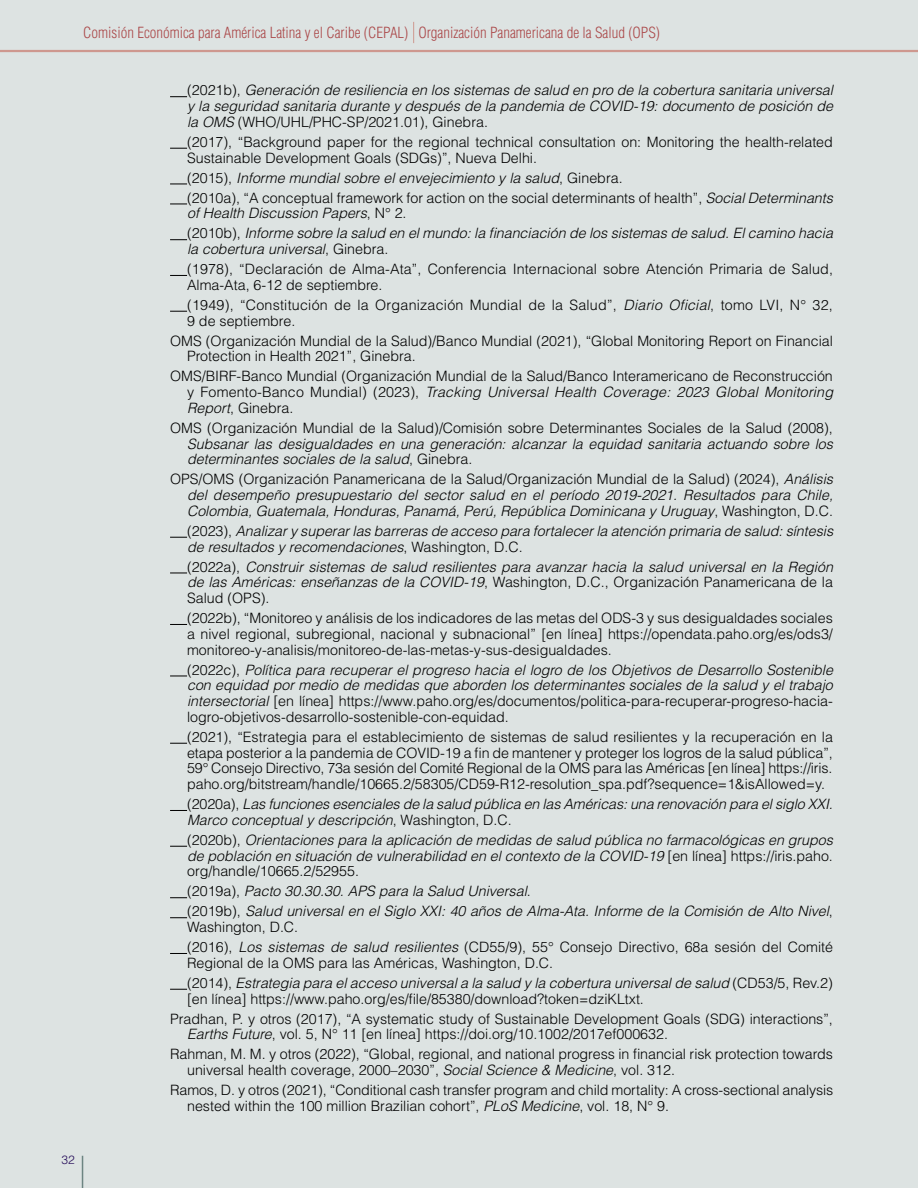
<style>
.page{position:relative;width:918px;height:1188px;background:#dde3e2}
.page>*{position:absolute;margin:0;border:0;box-sizing:border-box;transform-origin:0 0}
.t1{font:300 condensed 15px "Helvetica LT Std";color:#ab494a}
.Bibliografía{font:300 14.25px/15.8px "Helvetica LT Std";color:#000}
.Bibliografía-2{font:italic 300 14.25px/15.8px "Helvetica LT Std";color:#000;text-align:justify}
.t2{font:300 12px "Helvetica LT Std";color:#250c59}
.s1{font-style:normal}
.s2{font-style:italic}
</style>
<div class="page">
<hr style="left:82px;top:1156px;width:1px;height:32px;background:#6d8582">
<hr style="left:0;top:50px;width:918px;height:2px;background:#ce988f">
<svg style="left:413px;top:22px;width:1px;height:21px"></svg>
<svg style="left:170px;top:96px;width:17px;height:1px"></svg>
<svg style="left:170px;top:148px;width:17px;height:1px"></svg>
<svg style="left:170px;top:184px;width:17px;height:1px"></svg>
<svg style="left:170px;top:204px;width:17px;height:1px"></svg>
<svg style="left:170px;top:239px;width:17px;height:1px"></svg>
<svg style="left:170px;top:275px;width:17px;height:1px"></svg>
<svg style="left:170px;top:311px;width:17px;height:1px"></svg>
<svg style="left:170px;top:537px;width:17px;height:1px"></svg>
<svg style="left:170px;top:573px;width:17px;height:1px"></svg>
<svg style="left:170px;top:624px;width:17px;height:1px"></svg>
<svg style="left:170px;top:676px;width:17px;height:1px"></svg>
<svg style="left:170px;top:743px;width:17px;height:1px"></svg>
<svg style="left:170px;top:810px;width:17px;height:1px"></svg>
<svg style="left:170px;top:846px;width:17px;height:1px"></svg>
<svg style="left:170px;top:897px;width:17px;height:1px"></svg>
<svg style="left:170px;top:917px;width:17px;height:1px"></svg>
<svg style="left:170px;top:953px;width:17px;height:1px"></svg>
<svg style="left:170px;top:989px;width:17px;height:1px"></svg>
<p class="t1" style="left:83px;top:23px;width:578px">Comisión Económica para América Latina y el Caribe (CEPAL) Organización Panamericana de la Salud (OPS)</p>
<p class="t2" style="left:61px;top:1153px;width:15px">32</p>
<p class="Bibliografía-2" style="left:187px;top:82px;width:647px"><span class="s1">(2021b),</span> Generación de resiliencia en los sistemas de salud en pro de la cobertura sanitaria universal y la seguridad sanitaria durante y después de la pandemia de COVID-19: documento de posición de la OMS <span class="s1">(WHO/UHL/PHC-SP/2021.01), Ginebra.</span></p>
<p class="Bibliografía" style="left:187px;top:134px;width:647px">(2017), “Background paper for the regional technical consultation on: Monitoring the health-related<br>Sustainable Development Goals (SDGs)”, Nueva Delhi.</p>
<p class="Bibliografía-2" style="left:187px;top:170px;width:437px"><span class="s1">(2015),</span> Informe mundial sobre el envejecimiento y la salud<span class="s1">, Ginebra.</span></p>
<p class="Bibliografía" style="left:187px;top:189px;width:647px">(2010a), “A conceptual framework for action on the social determinants of health”, <span class="s2">Social Determinants of Health Discussion Papers</span>, N° 2.</p>
<p class="Bibliografía-2" style="left:187px;top:225px;width:647px"><span class="s1">(2010b),</span> Informe sobre la salud en el mundo: la financiación de los sistemas de salud. El camino hacia la cobertura universal<span class="s1">, Ginebra.</span></p>
<p class="Bibliografía" style="left:187px;top:261px;width:647px">(1978), “Declaración de Alma-Ata”, Conferencia Internacional sobre Atención Primaria de Salud,<br>Alma-Ata, 6-12 de septiembre.</p>
<p class="Bibliografía" style="left:187px;top:297px;width:647px">(1949), “Constitución de la Organización Mundial de la Salud”, <span class="s2">Diario Oficial</span>, tomo LVI, N° 32,<br>9 de septiembre.</p>
<p class="Bibliografía" style="left:187px;top:332px;width:647px;text-indent:-17px">OMS (Organización Mundial de la Salud)/Banco Mundial (2021), “Global Monitoring Report on Financial<br>Protection in Health 2021”, Ginebra.</p>
<p class="Bibliografía" style="left:187px;top:368px;width:647px;text-align:justify;text-indent:-17px">OMS/BIRF-Banco Mundial (Organización Mundial de la Salud/Banco Interamericano de Reconstrucción y Fomento-Banco Mundial) (2023), <span class="s2">Tracking Universal Health Coverage: 2023 Global Monitoring Report</span>, Ginebra.</p>
<p class="Bibliografía-2" style="left:187px;top:420px;width:647px;text-indent:-17px"><span class="s1">OMS (Organización Mundial de la Salud)/Comisión sobre Determinantes Sociales de la Salud (2008), </span>Subsanar las desigualdades en una generación: alcanzar la equidad sanitaria actuando sobre los determinantes sociales de la salud<span class="s1">, Ginebra.</span></p>
<p class="Bibliografía-2" style="left:187px;top:471px;width:647px;text-indent:-17px"><span class="s1">OPS/OMS (Organización Panamericana de la Salud/Organización Mundial de la Salud) (2024),</span> Análisis del desempeño presupuestario del sector salud en el período 2019-2021. Resultados para Chile, Colombia, Guatemala, Honduras, Panamá, Perú, República Dominicana y Uruguay<span class="s1">, Washington, D.C.</span></p>
<p class="Bibliografía-2" style="left:187px;top:523px;width:648px"><span class="s1">(2023),</span> Analizar y superar las barreras de acceso para fortalecer la atención primaria de salud: síntesis de resultados y recomendaciones<span class="s1">, Washington, D.C.</span></p>
<p class="Bibliografía-2" style="left:187px;top:559px;width:647px"><span class="s1">(2022a),</span> Construir sistemas de salud resilientes para avanzar hacia la salud universal en la Región de las Américas: enseñanzas de la COVID-19<span class="s1">, Washington, D.C., Organización Panamericana de la Salud (OPS).</span></p>
<p class="Bibliografía" style="left:187px;top:610px;width:647px;text-align:justify">(2022b), “Monitoreo y análisis de los indicadores de las metas del ODS-3 y sus desigualdades sociales a nivel regional, subregional, nacional y subnacional” [en línea] https://opendata.paho.org/es/ods3/ monitoreo-y-analisis/monitoreo-de-las-metas-y-sus-desigualdades.</p>
<p class="Bibliografía-2" style="left:187px;top:662px;width:647px"><span class="s1">(2022c),</span> Política para recuperar el progreso hacia el logro de los Objetivos de Desarrollo Sostenible con equidad por medio de medidas que aborden los determinantes sociales de la salud y el trabajo intersectorial <span class="s1">[en línea] https://www.paho.org/es/documentos/politica-para-recuperar-progreso-hacia&shy;logro-objetivos-desarrollo-sostenible-con-equidad.</span></p>
<p class="Bibliografía" style="left:187px;top:729px;width:647px;text-align:justify">(2021), “Estrategia para el establecimiento de sistemas de salud resilientes y la recuperación en la etapa posterior a la pandemia de COVID-19 a fin de mantener y proteger los logros de la salud pública”, 59° Consejo Directivo, 73a sesión del Comité Regional de la OMS para las Américas [en línea] https://iris. paho.org/bitstream/handle/10665.2/58305/CD59-R12-resolution_spa.pdf?sequence=1&amp;isAllowed=y.</p>
<p class="Bibliografía-2" style="left:187px;top:796px;width:647px"><span class="s1">(2020a),</span> Las funciones esenciales de la salud pública en las Américas: una renovación para el siglo XXI.<br>Marco conceptual y descripción<span class="s1">, Washington, D.C.</span></p>
<p class="Bibliografía-2" style="left:187px;top:832px;width:647px"><span class="s1">(2020b),</span> Orientaciones para la aplicación de medidas de salud pública no farmacológicas en grupos de población en situación de vulnerabilidad en el contexto de la COVID-19 <span class="s1">[en línea] https://iris.paho. org/handle/10665.2/52955.</span></p>
<p class="Bibliografía-2" style="left:187px;top:883px;width:345px"><span class="s1">(2019a),</span> Pacto 30.30.30. APS para la Salud Universal<span class="s1">.</span></p>
<p class="Bibliografía-2" style="left:187px;top:903px;width:647px"><span class="s1">(2019b),</span> Salud universal en el Siglo XXI: 40 años de Alma-Ata. Informe de la Comisión de Alto Nivel<span class="s1">,<br>Washington, D.C.</span></p>
<p class="Bibliografía" style="left:187px;top:939px;width:648px">(2016), <span class="s2">Los sistemas de salud resilientes</span> (CD55/9), 55° Consejo Directivo, 68a sesión del Comité<br>Regional de la OMS para las Américas, Washington, D.C.</p>
<p class="Bibliografía" style="left:187px;top:975px;width:647px">(2014), <span class="s2">Estrategia para el acceso universal a la salud y la cobertura universal de salud</span> (CD53/5, Rev.2) [en línea] https://www.paho.org/es/file/85380/download?token=dziKLtxt.</p>
<p class="Bibliografía" style="left:187px;top:1010px;width:647px;text-indent:-17px">Pradhan, P. y otros (2017), “A systematic study of Sustainable Development Goals (SDG) interactions”,<br><span class="s2">Earths Future</span>, vol. 5, N° 11 [en línea] https://doi.org/10.1002/2017ef000632.</p>
<p class="Bibliografía" style="left:187px;top:1046px;width:647px;text-indent:-17px">Rahman, M. M. y otros (2022), “Global, regional, and national progress in financial risk protection towards universal health coverage, 2000–2030”, <span class="s2">Social Science &amp; Medicine</span>, vol. 312.</p>
<p class="Bibliografía" style="left:187px;top:1082px;width:648px;text-indent:-17px">Ramos, D. y otros (2021), “Conditional cash transfer program and child mortality: A cross-sectional analysis nested within the 100 million Brazilian cohort”, <span class="s2">PLoS Medicine</span>, vol. 18, N° 9.</p>
</div>
